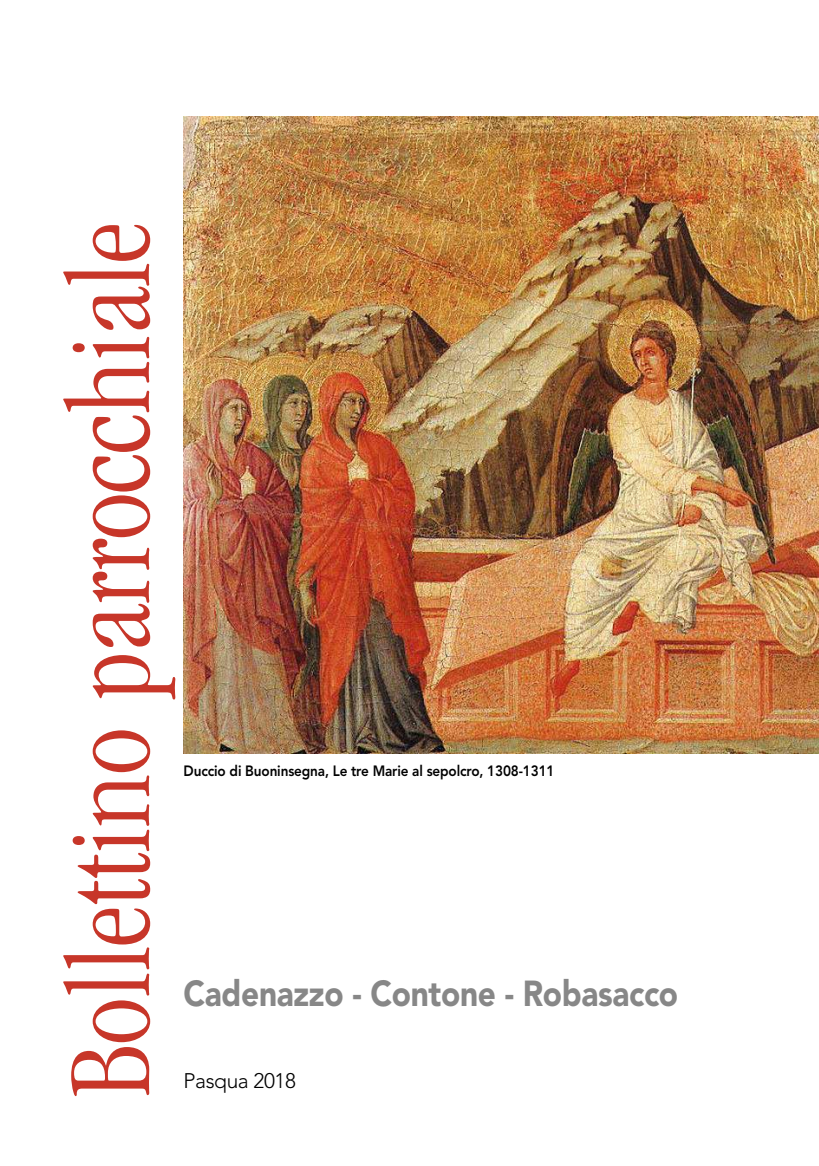
<style>
.page{position:relative;width:819px;height:1166px;background:#fff}
.page>*{position:absolute;margin:0;border:0;box-sizing:border-box;transform-origin:0 0}
.t1{font:900 35.88px "Avenir";letter-spacing:-.01em;color:#878787;scale:.88 1}
.t2{font:300 21px "Avenir";letter-spacing:-.02em;color:#000}
.t3{font:800 14.88px "Avenir";letter-spacing:-.01em;color:#000;scale:.91 1}
</style>
<div class="page">
<svg style="left:63px;top:225px;width:112px;height:871px"></svg>
<img style="left:184px;top:116px;width:635px;height:637px">
<p class="t3" style="left:184px;top:762px;width:409px">Duccio di Buoninsegna, Le tre Marie al sepolcro, 1308-1311</p>
<h1 class="t1" style="left:184px;top:972px;width:563px">Cadenazzo - Contone - Robasacco</h1>
<h2 class="t2" style="left:184px;top:1068px;width:114px">Pasqua 2018</h2>
</div>
